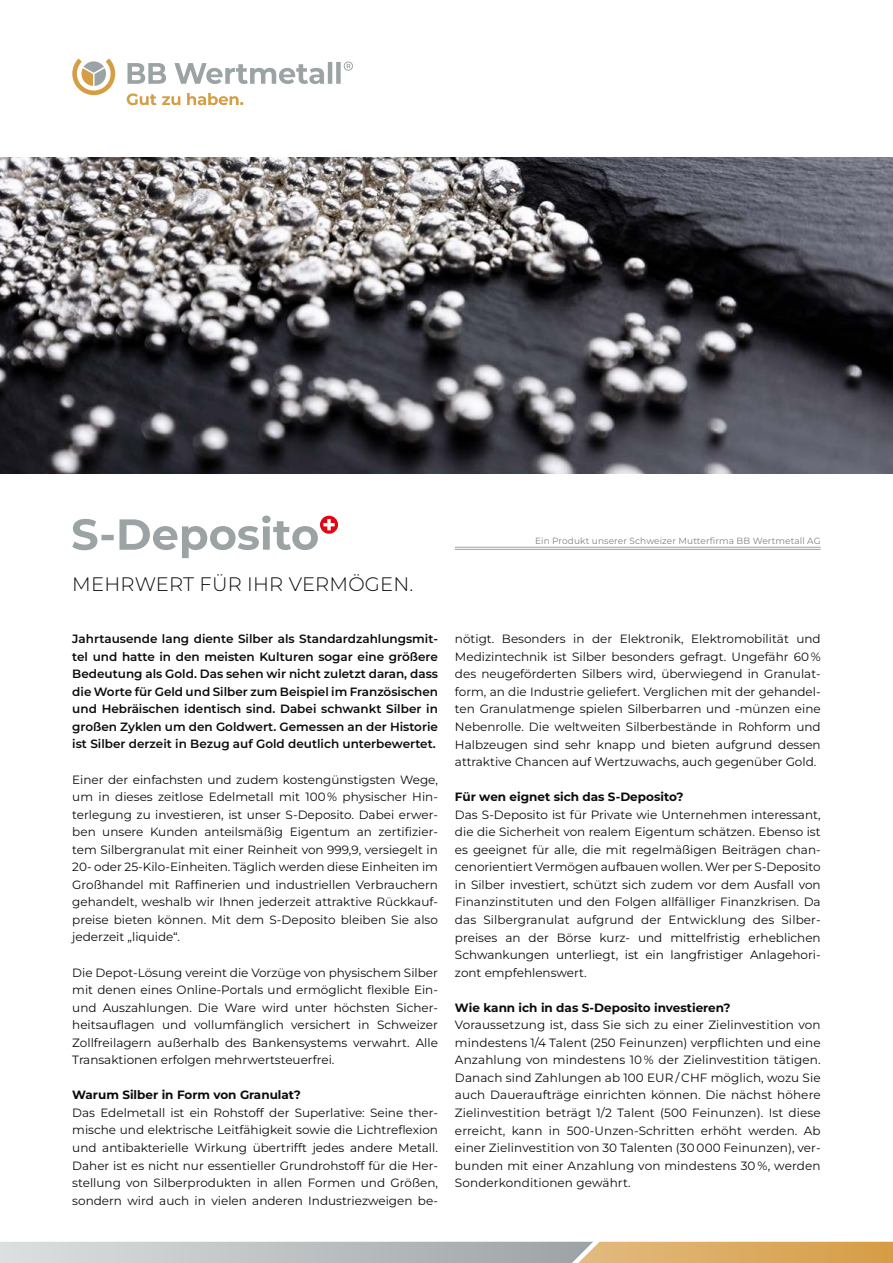
<style>
.page{position:relative;width:893px;height:1263px;background:#fff}
.page>*{position:absolute;margin:0;border:0;box-sizing:border-box;transform-origin:0 0}
.t1{font:300 19.5px "Montserrat";letter-spacing:.01em;color:#0c0c0c}
.t2{font:12px/17.5px "Montserrat";color:#0c0c0c;text-align:justify}
.t3{font:600 12px/17.5px "Montserrat";color:#0c0c0c;text-align:justify}
.t4{font:700 12px "Montserrat";color:#0c0c0c}
.t5{font:9px "Montserrat";letter-spacing:.01em;color:#7e8485}
</style>
<div class="page">
<svg style="left:0;top:1242px;width:893px;height:21px;background:#c8baa2"></svg>
<img style="left:0;top:158px;width:893px;height:316px">
<div style="left:320px;top:516px;width:18px;height:18px;background:#e20613;border-radius:50%"></div>
<svg style="left:72px;top:516px;width:263px;height:42px"></svg>
<hr style="left:455px;top:549px;width:366px;height:1px;background:#9ca3a5">
<hr style="left:455px;top:547px;width:366px;height:1px;background:#9ca3a5">
<svg style="left:127px;top:62px;width:226px;height:22px"></svg>
<svg style="left:127px;top:93px;width:116px;height:12px"></svg>
<svg style="left:72px;top:58px;width:43px;height:37px"></svg>
<h1 class="t1" style="left:72px;top:571px;width:343px">MEHRWERT FÜR IHR VERMÖGEN.</h1>
<p class="t5" style="left:535px;top:535px;width:287px">Ein Produkt unserer Schweizer Mutterfirma BB Wertmetall AG</p>
<p class="t3" style="left:72px;top:630px;width:367px">Jahrtausende lang diente Silber als Standardzahlungsmit&shy;tel und hatte in den meisten Kulturen sogar eine größere Bedeutung als Gold. Das sehen wir nicht zuletzt daran, dass die Worte für Geld und Silber zum Beispiel im Französischen und Hebräischen identisch sind. Dabei schwankt Silber in großen Zyklen um den Goldwert. Gemessen an der Historie ist Silber derzeit in Bezug auf Gold deutlich unterbewertet.</p>
<p class="t2" style="left:72px;top:770px;width:367px">Einer der einfachsten und zudem kostengünstigsten Wege, um in dieses zeitlose Edelmetall mit 100 % physischer Hin&shy;terlegung zu investieren, ist unser S-Deposito. Dabei erwer&shy;ben unsere Kunden anteilsmäßig Eigentum an zertifizier&shy;tem Silbergranulat mit einer Reinheit von 999,9, versiegelt in 20- oder 25-Kilo-Einheiten. Täglich werden diese Einheiten im Großhandel mit Raffinerien und industriellen Verbrauchern gehandelt, weshalb wir Ihnen jederzeit attraktive Rückkauf&shy;preise bieten können. Mit dem S-Deposito bleiben Sie also jederzeit „liquide“.</p>
<p class="t2" style="left:72px;top:963px;width:367px">Die Depot-Lösung vereint die Vorzüge von physischem Silber mit denen eines Online-Portals und ermöglicht flexible Ein&shy;und Auszahlungen. Die Ware wird unter höchsten Sicher&shy;heitsauflagen und vollumfänglich versichert in Schweizer Zollfreilagern außerhalb des Bankensystems verwahrt. Alle Transaktionen erfolgen mehrwertsteuerfrei.</p>
<p class="t4" style="left:72px;top:1087px;width:230px">Warum Silber in Form von Granulat?</p>
<p class="t2" style="left:72px;top:1103px;width:367px">Das Edelmetall ist ein Rohstoff der Superlative: Seine ther&shy;mische und elektrische Leitfähigkeit sowie die Lichtreflexion und antibakterielle Wirkung übertrifft jedes andere Metall.<br>Daher ist es nicht nur essentieller Grundrohstoff für die Her&shy;stellung von Silberprodukten in allen Formen und Größen, sondern wird auch in vielen anderen Industriezweigen be-</p>
<p class="t2" style="left:455px;top:630px;width:367px">nötigt. Besonders in der Elektronik, Elektromobilität und Medizintechnik ist Silber besonders gefragt. Ungefähr 60 % des neugeförderten Silbers wird, überwiegend in Granulat&shy;form, an die Industrie geliefert. Verglichen mit der gehandel&shy;ten Granulatmenge spielen Silberbarren und -münzen eine Nebenrolle. Die weltweiten Silberbestände in Rohform und Halbzeugen sind sehr knapp und bieten aufgrund dessen attraktive Chancen auf Wertzuwachs, auch gegenüber Gold.</p>
<p class="t4" style="left:455px;top:789px;width:230px">Für wen eignet sich das S-Deposito?</p>
<p class="t2" style="left:455px;top:805px;width:367px">Das S-Deposito ist für Private wie Unternehmen interessant, die die Sicherheit von realem Eigentum schätzen. Ebenso ist es geeignet für alle, die mit regelmäßigen Beiträgen chan&shy;cenorientiert Vermögen aufbauen wollen. Wer per S-Deposito in Silber investiert, schützt sich zudem vor dem Ausfall von Finanzinstituten und den Folgen allfälliger Finanzkrisen. Da das Silbergranulat aufgrund der Entwicklung des Silber&shy;preises an der Börse kurz- und mittelfristig erheblichen Schwankungen unterliegt, ist ein langfristiger Anlagehori&shy;zont empfehlenswert.</p>
<p class="t4" style="left:455px;top:999px;width:277px">Wie kann ich in das S-Deposito investieren?</p>
<p class="t2" style="left:455px;top:1016px;width:367px">Voraussetzung ist, dass Sie sich zu einer Zielinvestition von mindestens 1/4 Talent (250 Feinunzen) verpflichten und eine Anzahlung von mindestens 10 % der Zielinvestition tätigen.<br>Danach sind Zahlungen ab 100 EUR / CHF möglich, wozu Sie auch Daueraufträge einrichten können. Die nächst höhere Zielinvestition beträgt 1/2 Talent (500 Feinunzen). Ist diese erreicht, kann in 500-Unzen-Schritten erhöht werden. Ab einer Zielinvestition von 30 Talenten (30 000 Feinunzen), ver&shy;bunden mit einer Anzahlung von mindestens 30 %, werden Sonderkonditionen gewährt.</p>
</div>
